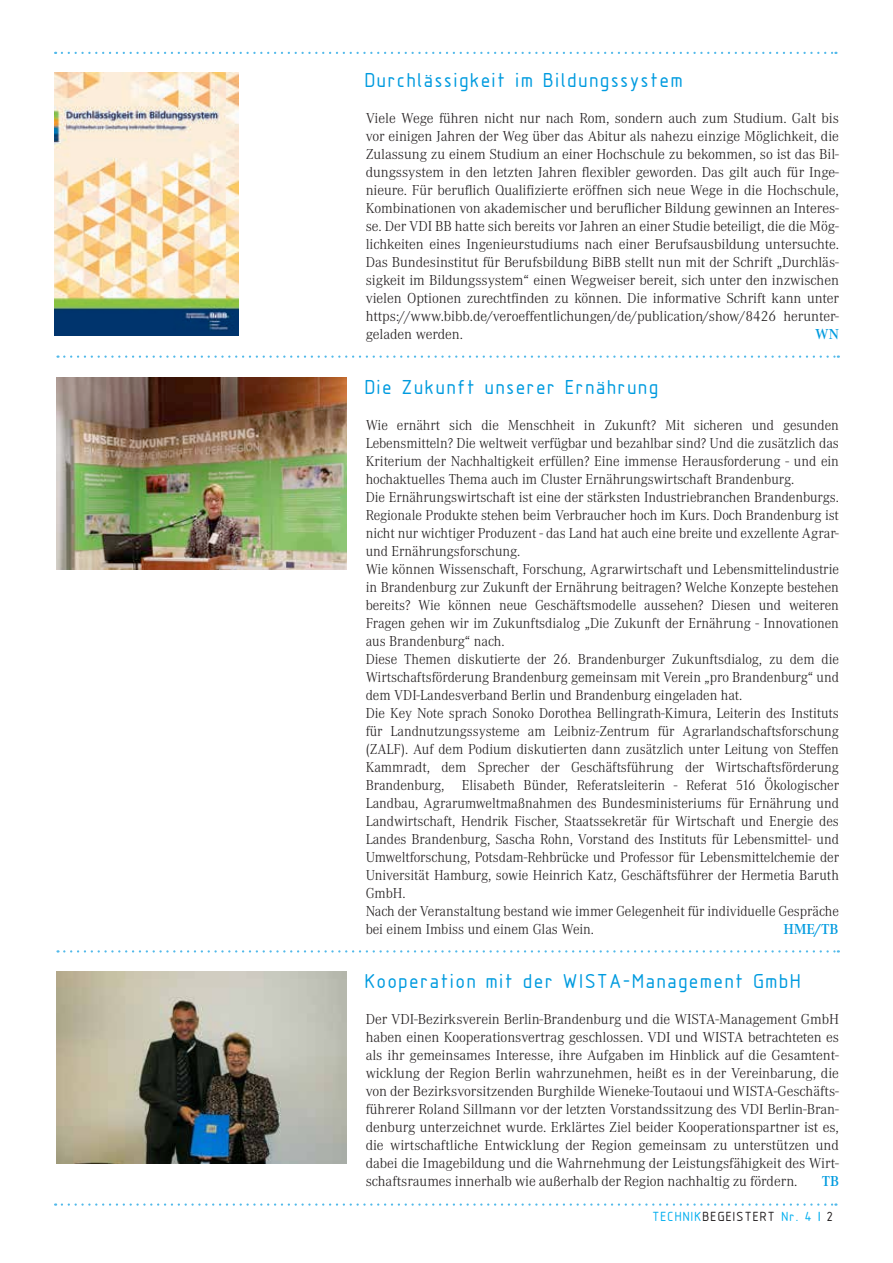
<style>
.page{position:relative;width:893px;height:1263px;background:#fff}
.page>*{position:absolute;margin:0;border:0;box-sizing:border-box;transform-origin:0 0}
.t1{font:21px "Isonorm 3098 LW20";color:#009bdf}
.t2{font:300 15px/18px "Corporate A";letter-spacing:-.005em;color:#231f20;text-align:justify}
.t3{font:600 15px "Corporate A";letter-spacing:-.01em;color:#009bdf}
.t4{font:13.8px "Isonorm 3098 LW20";color:#00aeef}
.s1{color:#231f20}
</style>
<div class="page">
<svg style="left:62px;top:52px;width:774px;height:2px"></svg>
<svg style="left:58px;top:355px;width:781px;height:3px"></svg>
<svg style="left:62px;top:1203px;width:774px;height:3px"></svg>
<img style="left:54px;top:72px;width:184px;height:264px">
<img style="left:56px;top:377px;width:291px;height:193px">
<svg style="left:58px;top:950px;width:781px;height:2px"></svg>
<img style="left:56px;top:971px;width:291px;height:193px">
<h1 class="t1" style="left:366px;top:70px;width:321px">Durchlässigkeit im Bildungssystem</h1>
<p class="t2" style="left:366px;top:110px;width:475px">Viele Wege führen nicht nur nach Rom, sondern auch zum Studium. Galt bis vor einigen Jahren der Weg über das Abitur als nahezu einzige Möglichkeit, die Zulassung zu einem Studium an einer Hochschule zu bekommen, so ist das Bil&shy;dungssystem in den letzten Jahren flexibler geworden. Das gilt auch für Inge&shy;nieure. Für beruflich Qualifizierte eröffnen sich neue Wege in die Hochschule, Kombinationen von akademischer und beruflicher Bildung gewinnen an Interes&shy;se. Der VDI BB hatte sich bereits vor Jahren an einer Studie beteiligt, die die Mög&shy;lichkeiten eines Ingenieurstudiums nach einer Berufsausbildung untersuchte.<br>Das Bundesinstitut für Berufsbildung BiBB stellt nun mit der Schrift „Durchläs&shy;sigkeit im Bildungssystem“ einen Wegweiser bereit, sich unter den inzwischen vielen Optionen zurechtfinden zu können. Die informative Schrift kann unter https://www.bibb.de/veroeffentlichungen/de/publication/show/8426 herunter&shy;geladen werden.</p>
<p class="t3" style="left:815px;top:326px;width:25px">WN</p>
<h1 class="t1" style="left:366px;top:377px;width:297px">Die Zukunft unserer Ernährung</h1>
<p class="t2" style="left:366px;top:417px;width:475px;text-align:left">Wie ernährt sich die Menschheit in Zukunft? Mit sicheren und gesunden Lebensmitteln? Die weltweit verfügbar und bezahlbar sind? Und die zusätzlich das Kriterium der Nachhaltigkeit erfüllen? Eine immense Herausforderung - und ein hochaktuelles Thema auch im Cluster Ernährungswirtschaft Brandenburg.<br>Die Ernährungswirtschaft ist eine der stärksten Industriebranchen Brandenburgs.<br>Regionale Produkte stehen beim Verbraucher hoch im Kurs. Doch Brandenburg ist nicht nur wichtiger Produzent - das Land hat auch eine breite und exzellente Agrar&shy;und Ernährungsforschung.<br>Wie können Wissenschaft, Forschung, Agrarwirtschaft und Lebensmittelindustrie in Brandenburg zur Zukunft der Ernährung beitragen? Welche Konzepte bestehen bereits? Wie können neue Geschäftsmodelle aussehen? Diesen und weiteren Fragen gehen wir im Zukunftsdialog „Die Zukunft der Ernährung - Innovationen aus Brandenburg“ nach.<br>Diese Themen diskutierte der 26. Brandenburger Zukunftsdialog, zu dem die Wirtschaftsförderung Brandenburg gemeinsam mit Verein „pro Brandenburg“ und dem VDI-Landesverband Berlin und Brandenburg eingeladen hat.<br>Die Key Note sprach Sonoko Dorothea Bellingrath-Kimura, Leiterin des Instituts für Landnutzungssysteme am Leibniz-Zentrum für Agrarlandschaftsforschung (ZALF). Auf dem Podium diskutierten dann zusätzlich unter Leitung von Steffen Kammradt, dem Sprecher der Geschäftsführung der Wirtschaftsförderung Brandenburg, Elisabeth Bünder, Referatsleiterin - Referat 516 Ökologischer Landbau, Agrarumweltmaßnahmen des Bundesministeriums für Ernährung und Landwirtschaft, Hendrik Fischer, Staatssekretär für Wirtschaft und Energie des Landes Brandenburg, Sascha Rohn, Vorstand des Instituts für Lebensmittel- und Umweltforschung, Potsdam-Rehbrücke und Professor für Lebensmittelchemie der Universität Hamburg, sowie Heinrich Katz, Geschäftsführer der Hermetia Baruth GmbH.<br>Nach der Veranstaltung bestand wie immer Gelegenheit für individuelle Gespräche bei einem Imbiss und einem Glas Wein.</p>
<p class="t3" style="left:783px;top:921px;width:56px">HME/TB</p>
<h1 class="t1" style="left:366px;top:970px;width:439px">Kooperation mit der WISTA-Management GmbH</h1>
<p class="t2" style="left:366px;top:1010px;width:475px">Der VDI-Bezirksverein Berlin-Brandenburg und die WISTA-Management GmbH haben einen Kooperationsvertrag geschlossen. VDI und WISTA betrachteten es als ihr gemeinsames Interesse, ihre Aufgaben im Hinblick auf die Gesamtent&shy;wicklung der Region Berlin wahrzunehmen, heißt es in der Vereinbarung, die von der Bezirksvorsitzenden Burghilde Wieneke-Toutaoui und WISTA-Geschäfts&shy;führerer Roland Sillmann vor der letzten Vorstandssitzung des VDI Berlin-Bran&shy;denburg unterzeichnet wurde. Erklärtes Ziel beider Kooperationspartner ist es, die wirtschaftliche Entwicklung der Region gemeinsam zu unterstützen und dabei die Imagebildung und die Wahrnehmung der Leistungsfähigkeit des Wirt&shy;schaftsraumes innerhalb wie außerhalb der Region nachhaltig zu fördern.</p>
<p class="t3" style="left:822px;top:1173px;width:19px">TB</p>
<p class="t4" style="left:653px;top:1209px;width:183px">TECHNIK<span class="s1">BEGEISTERT</span> Nr. 4 | <span class="s1">2</span></p>
</div>
